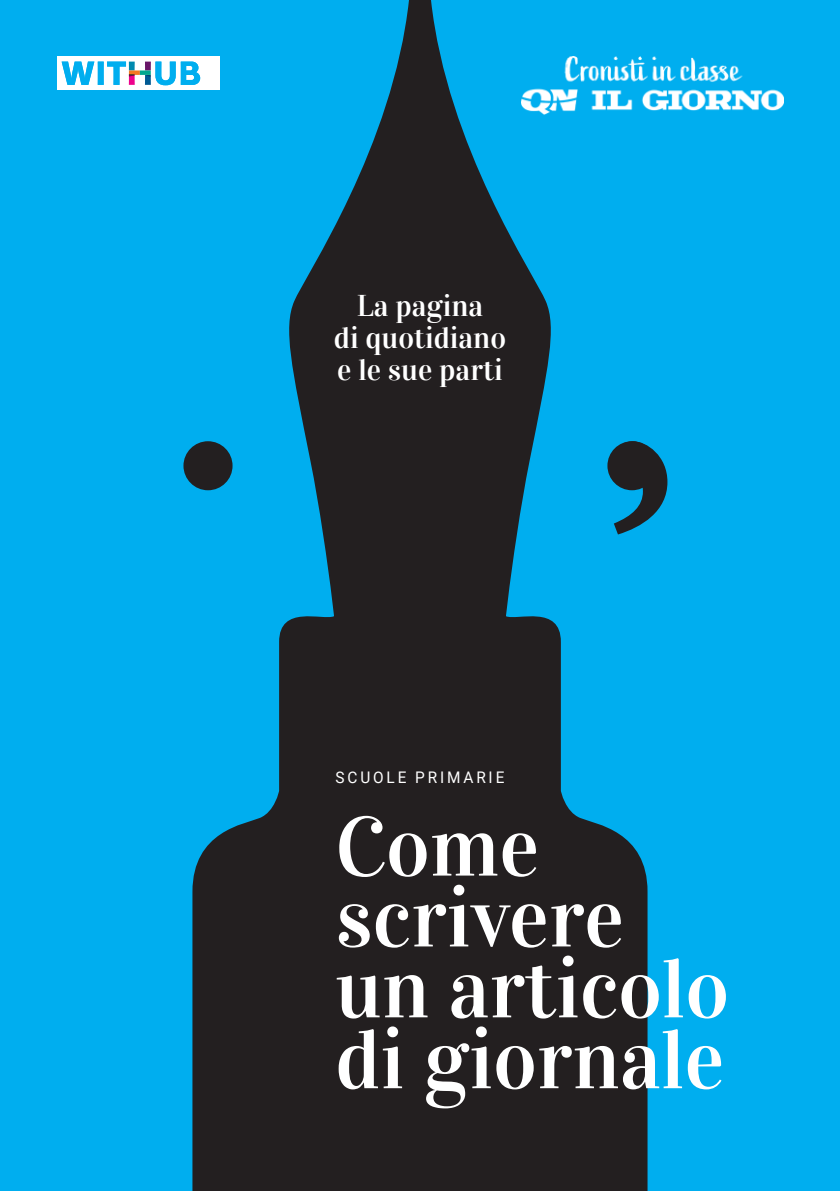
<style>
.page{position:relative;width:840px;height:1191px;background:#fff}
.page>*{position:absolute;margin:0;border:0;box-sizing:border-box;transform-origin:0 0}
.t1{font:83.6px/70.8px "Vidaloka";color:#fff}
.t2{font:30px/32px "Vidaloka";color:#fff;text-align:center}
.t3{font:16px "Roboto";letter-spacing:.185em;color:#fff;scale:.96 1}
</style>
<div class="page">
<div style="left:0;top:0;width:839px;height:1191px;background:#00aeef"></div>
<svg style="left:192px;top:626px;width:455px;height:565px;background:#1d343f"></svg>
<svg style="left:282px;top:0;width:275px;height:675px;fill:#231f20"></svg>
<div style="left:183px;top:441px;width:49px;height:49px;background:#231f20;border-radius:50%"></div>
<svg style="left:607px;top:441px;width:49px;height:49px"></svg>
<svg style="left:613px;top:441px;width:54px;height:93px"></svg>
<img style="left:521px;top:57px;width:261px;height:59px">
<div style="left:57px;top:57px;width:162px;height:33px;background:#fff"></div>
<svg style="left:62px;top:62px;width:138px;height:23px"></svg>
<p class="t2" style="left:334px;top:292px;width:173px">La pagina<br>di quotidiano e le sue parti</p>
<p class="t3" style="left:335px;top:770px;width:177px">SCUOLE PRIMARIE</p>
<p class="t1" style="left:335px;top:818px;width:395px">Come scrivere un articolo di giornale</p>
</div>
